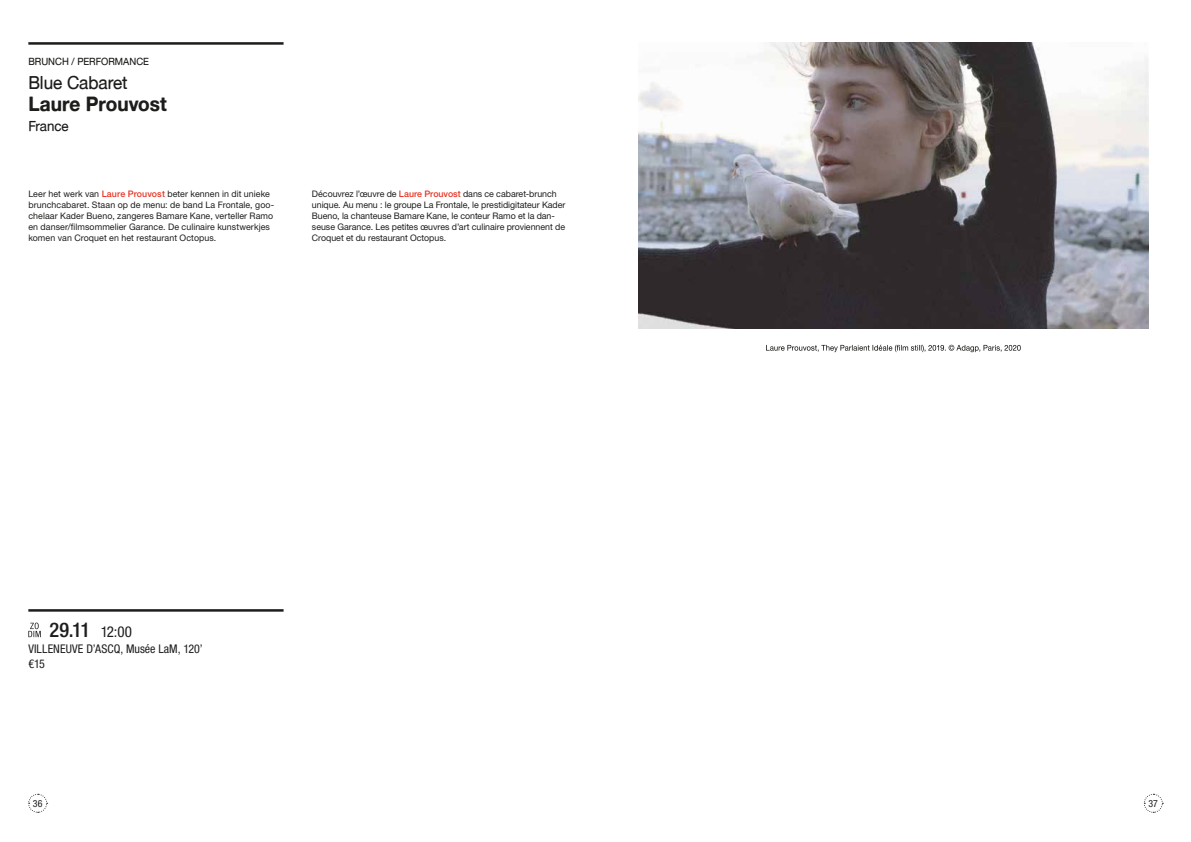
<style>
.page{position:relative;width:1191px;height:842px;background:#fff}
.page>*{position:absolute;margin:0;border:0;box-sizing:border-box;transform-origin:0 0}
.t1{font:500 condensed 20.2px "Helvetica Neue LT Pro";color:#1d1d1b}
.t2{font:20px "Alte Haas Grotesk Bold";color:#1d1d1b;scale:.95 1}
.t3{font:18px "Alte Haas Grotesk";letter-spacing:-.005em;color:#1d1d1b;scale:.95 1}
.t4{font:14px "Alte Haas Grotesk";color:#1d1d1b;scale:.95 1}
.t5{font:condensed 12px/15px "Helvetica Neue LT Pro";letter-spacing:.005em;color:#1d1d1b}
.t6{font:10px "Alte Haas Grotesk";letter-spacing:.005em;color:#1d1d1b;scale:.95 1}
.t7{font:condensed 9.9px "Helvetica Neue LT Pro";color:#1d1d1b}
.t8{font:9px/11px "Helvetica Neue LT Pro";letter-spacing:.005em;color:#1d1d1b}
.s1{font-weight:500;color:#e63323}
.s2{font-weight:400;font-size:15px}
</style>
<div class="page">
<svg style="left:1143px;top:794px;width:20px;height:19px"></svg>
<svg style="left:28px;top:794px;width:20px;height:19px"></svg>
<svg style="left:766px;top:345px;width:254px;height:7px"></svg>
<img style="left:638px;top:43px;width:510px;height:286px">
<hr style="left:28px;top:42px;width:255px;height:3px;background:#1d1d1b">
<hr style="left:28px;top:609px;width:255px;height:3px;background:#1d1d1b">
<svg style="left:28px;top:623px;width:13px;height:14px"></svg>
<p class="t6" style="left:28px;top:55px;width:129px">BRUNCH / PERFORMANCE</p>
<h3 class="t3" style="left:28px;top:71px;width:106px">Blue Cabaret</h3>
<h2 class="t2" style="left:28px;top:91px;width:147px">Laure Prouvost</h2>
<h3 class="t4" style="left:28px;top:117px;width:44px">France</h3>
<p class="t8" style="left:28px;top:188px;width:247px">Leer het werk van <span class="s1">Laure Prouvost</span> beter kennen in dit unieke brunchcabaret. Staan op de menu: de band La Frontale, goo&shy;chelaar Kader Bueno, zangeres Bamare Kane, verteller Ramo en danser/filmsommelier Garance. De culinaire kunstwerkjes komen van Croquet en het restaurant Octopus.</p>
<p class="t8" style="left:312px;top:188px;width:255px">Découvrez l’œuvre de <span class="s1">Laure Prouvost</span> dans ce cabaret-brunch unique. Au menu : le groupe La Frontale, le prestidigitateur Kader Bueno, la chanteuse Bamare Kane, le conteur Ramo et la dan&shy;seuse Garance. Les petites œuvres d’art culinaire proviennent de Croquet et du restaurant Octopus.</p>
<h1 class="t1" style="left:50px;top:618px;width:84px">29.11 <span class="s2">12:00</span></h1>
<h3 class="t5" style="left:28px;top:641px;width:176px">VILLENEUVE D’ASCQ, Musée LaM, 120’ €15</h3>
<p class="t7" style="left:33px;top:797px;width:11px">36</p>
<p class="t7" style="left:1148px;top:797px;width:11px">37</p>
</div>
